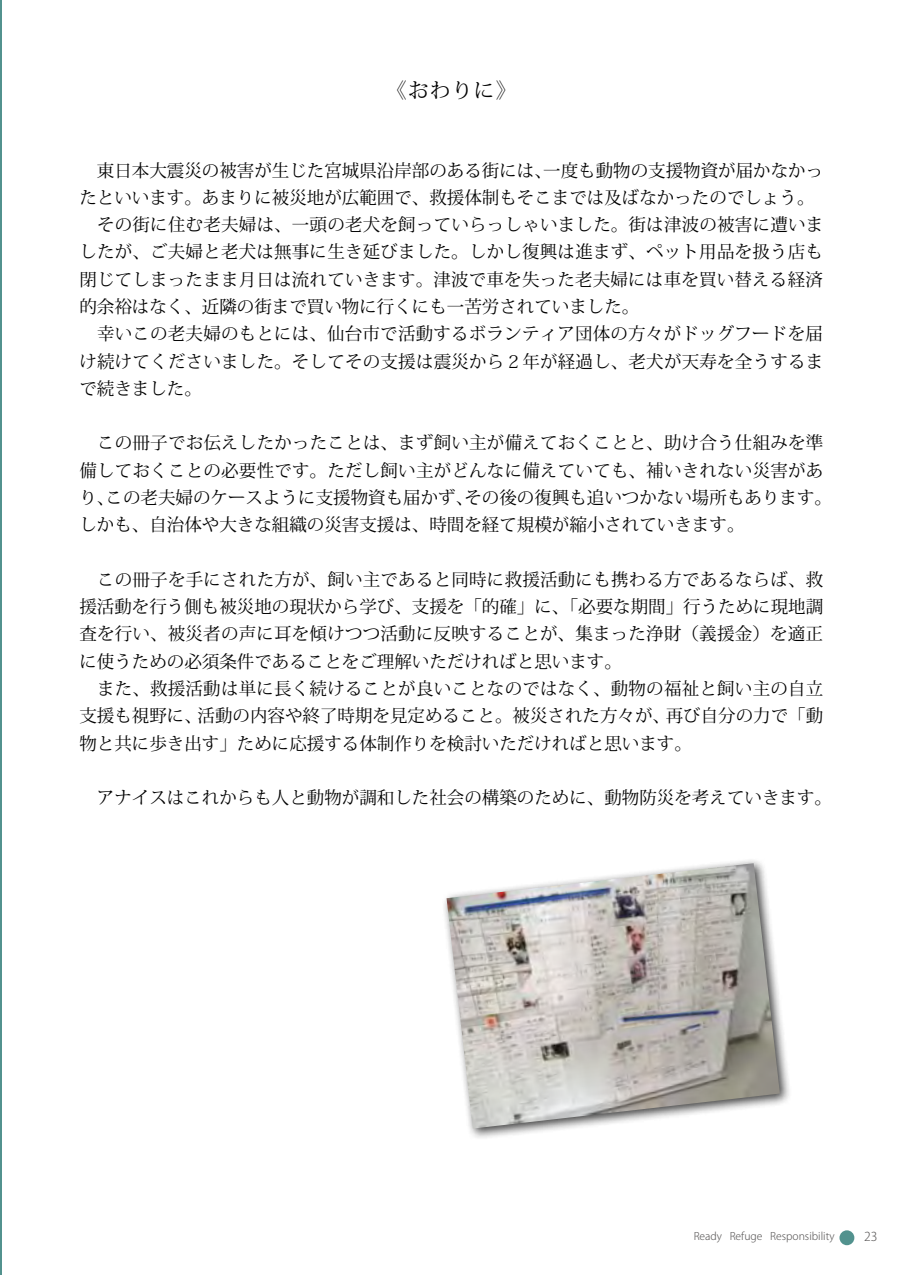
<style>
.page{position:relative;width:903px;height:1275px;background:#fff}
.page>*{position:absolute;margin:0;border:0;box-sizing:border-box;transform-origin:0 0}
.t1{font:21px "Koz Min Pro";color:#000}
.t2{font:17.5px/27.3px "Koz Min Pro";letter-spacing:.01em;color:#000}
.t3{font:300 12.25px "Koz Go Pro";color:#595757}
.t4{font:300 10.5px "Koz Go Pro";color:#595757}
</style>
<div class="page">
<hr style="left:0;top:0;width:1px;height:1275px;background:#52928e">
<div style="left:839px;top:1230px;width:15px;height:15px;background:#52928e;border-radius:50%"></div>
<div style="left:441px;top:858px;width:351px;height:283px;background:#000;opacity:.75"></div>
<img style="left:446px;top:863px;width:334px;height:265px">
<p class="t1" style="left:386px;top:75px;width:133px">《おわりに》</p>
<p class="t2" style="left:79px;top:156px;width:745px">　東日本大震災の被害が生じた宮城県沿岸部のある街には、一度も動物の支援物資が届かなかったといいます。あまりに被災地が広範囲で、救援体制もそこまでは及ばなかったのでしょう。　その街に住む老夫婦は、一頭の老犬を飼っていらっしゃいました。街は津波の被害に遭いましたが、ご夫婦と老犬は無事に生き延びました。しかし復興は進まず、ペット用品を扱う店も閉じてしまったまま月日は流れていきます。津波で車を失った老夫婦には車を買い替える経済的余裕はなく、近隣の街まで買い物に行くにも一苦労されていました。<br>　幸いこの老夫婦のもとには、仙台市で活動するボランティア団体の方々がドッグフードを届け続けてくださいました。そしてその支援は震災から２年が経過し、老犬が天寿を全うするまで続きました。</p>
<p class="t2" style="left:79px;top:429px;width:754px">　この冊子でお伝えしたかったことは、まず飼い主が備えておくことと、助け合う仕組みを準備しておくことの必要性です。ただし飼い主がどんなに備えていても、補いきれない災害があり、この老夫婦のケースように支援物資も届かず、その後の復興も追いつかない場所もあります。しかも、自治体や大きな組織の災害支援は、時間を経て規模が縮小されていきます。</p>
<p class="t2" style="left:79px;top:565px;width:745px">　この冊子を手にされた方が、飼い主であると同時に救援活動にも携わる方であるならば、救援活動を行う側も被災地の現状から学び、支援を「的確」に、「必要な期間」行うために現地調査を行い、被災者の声に耳を傾けつつ活動に反映することが、集まった浄財（義援金）を適正に使うための必須条件であることをご理解いただければと思います。<br>　また、救援活動は単に長く続けることが良いことなのではなく、動物の福祉と飼い主の自立支援も視野に、活動の内容や終了時期を見定めること。被災された方々が、再び自分の力で「動物と共に歩き出す」ために応援する体制作りを検討いただければと思います。</p>
<p class="t2" style="left:79px;top:783px;width:754px">　アナイスはこれからも人と動物が調和した社会の構築のために、動物防災を考えていきます。</p>
<p class="t4" style="left:694px;top:1229px;width:142px">Ready Refuge Responsibility</p>
<p class="t3" style="left:864px;top:1229px;width:15px">23</p>
</div>
